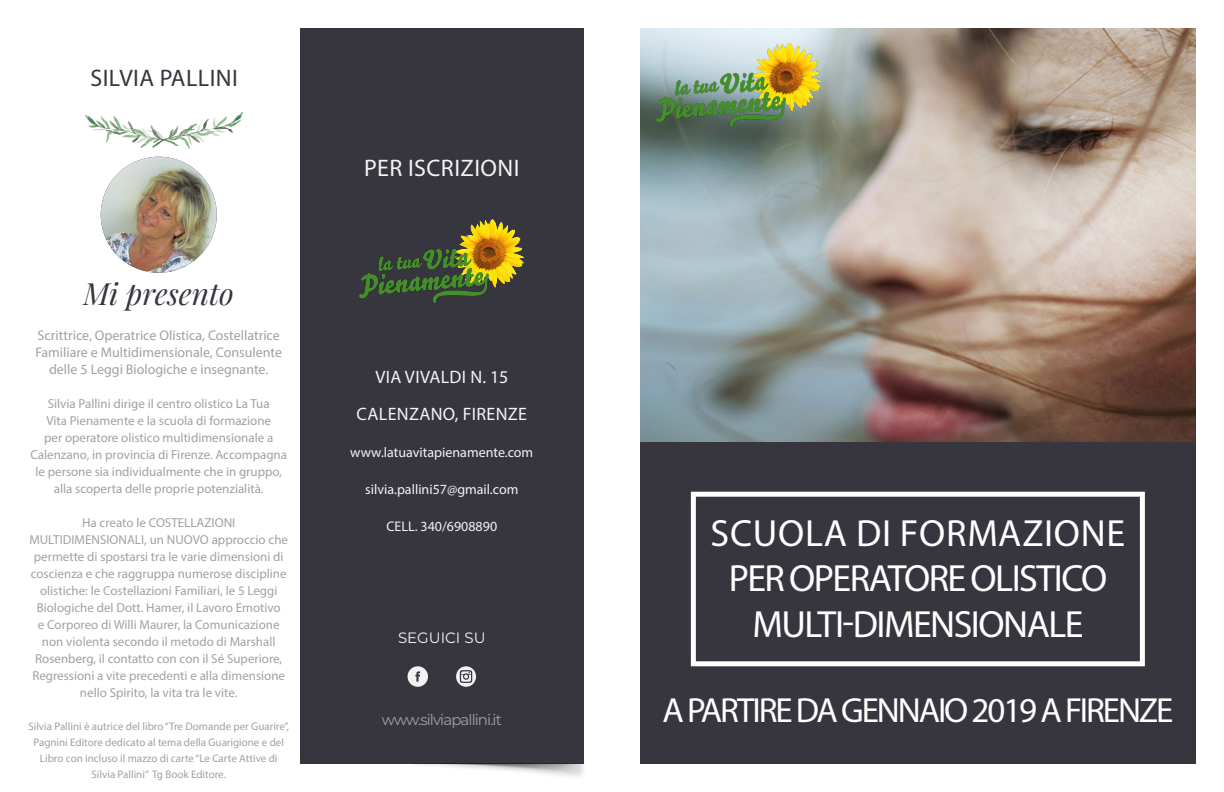
<style>
.page{position:relative;width:1224px;height:792px;background:#fff}
.page>*{position:absolute;margin:0;border:0;box-sizing:border-box;transform-origin:0 0}
.t1{font:38px "Myriad Pro";letter-spacing:-.04em;color:#fff}
.t2{font:38px "Myriad Pro";letter-spacing:.02em;color:#fff}
.t3{font:35px "Myriad Pro";letter-spacing:-.06em;color:#fff}
.t4{font:italic 30px "Playfair Display";color:#37353e}
.t5{font:24px "Myriad Pro";letter-spacing:.02em;color:#f5f2f4}
.t6{font:24px "Myriad Pro";letter-spacing:.02em;color:#37353e}
.t7{font:18px "Myriad Pro";letter-spacing:.02em;color:#f5f2f4}
.t8{font:15px "Montserrat";letter-spacing:-.06em;color:#a5a0a0}
.t9{font:15px "Montserrat";color:#f5f2f4}
.t10{font:14px/17px "Myriad Pro";color:#a5a0a0;text-align:center}
.t11{font:14px "Myriad Pro";color:#f5f2f4}
.t12{font:13px/17px "Myriad Pro";color:#a5a0a0;text-align:center}
.t13{font:11px/16px "Myriad Pro";color:#a5a0a0;text-align:center}
</style>
<div class="page">
<div style="left:640px;top:441px;width:556px;height:323px;background:#37353e"></div>
<div style="left:300px;top:28px;width:284px;height:736px;background:#37353e"></div>
<img style="left:640px;top:28px;width:556px;height:413px">
<svg style="left:456px;top:666px;width:20px;height:21px"></svg>
<svg style="left:408px;top:666px;width:20px;height:21px"></svg>
<img style="left:101px;top:157px;width:116px;height:116px;border-radius:58px">
<img style="left:86px;top:113px;width:156px;height:35px">
<img style="left:652px;top:38px;width:189px;height:110px">
<img style="left:359px;top:219px;width:165px;height:84px">
<div style="left:691px;top:492px;width:454px;height:174px;border:5px solid #fff"></div>
<p class="t6" style="left:90px;top:63px;width:149px">SILVIA PALLINI</p>
<p class="t4" style="left:84px;top:270px;width:152px">Mi presento</p>
<p class="t10" style="left:35px;top:327px;width:248px">Scrittrice, Operatrice Olistica, Costellatrice<br>Familiare e Multidimensionale, Consulente delle 5 Leggi Biologiche e insegnante.</p>
<p class="t12" style="left:30px;top:395px;width:258px">Silvia Pallini dirige il centro olistico La Tua<br>Vita Pienamente e la scuola di formazione<br>per operatore olistico multidimensionale a Calenzano, in provincia di Firenze. Accompagna le persone sia individualmente che in gruppo, alla scoperta delle proprie potenzialità.</p>
<p class="t12" style="left:29px;top:514px;width:260px">Ha creato le COSTELLAZIONI MULTIDIMENSIONALI, un NUOVO approccio che permette di spostarsi tra le varie dimensioni di coscienza e che raggruppa numerose discipline olistiche: le Costellazioni Familiari, le 5 Leggi Biologiche del Dott. Hamer, il Lavoro Emotivo<br>e Corporeo di Willi Maurer, la Comunicazione non violenta secondo il metodo di Marshall Rosenberg, il contatto con con il Sé Superiore, Regressioni a vite precedenti e alla dimensione nello Spirito, la vita tra le vite.</p>
<p class="t13" style="left:28px;top:718px;width:262px">Silvia Pallini è autrice del libro “Tre Domande per Guarire”, Pagnini Editore dedicato al tema della Guarigione e del Libro con incluso il mazzo di carte “Le Carte Attive di Silvia Pallini” Tg Book Editore.</p>
<p class="t5" style="left:364px;top:153px;width:157px">PER ISCRIZIONI</p>
<p class="t7" style="left:375px;top:366px;width:135px">VIA VIVALDI N. 15</p>
<p class="t7" style="left:357px;top:403px;width:172px">CALENZANO, FIRENZE</p>
<p class="t11" style="left:350px;top:443px;width:184px">www.latuavitapienamente.com</p>
<p class="t11" style="left:365px;top:480px;width:155px">silvia.pallini57@gmail.com</p>
<p class="t11" style="left:386px;top:517px;width:112px">CELL. 340/6908890</p>
<p class="t9" style="left:398px;top:627px;width:89px">SEGUICI SU</p>
<p class="t8" style="left:382px;top:709px;width:121px">www.silviapallini.it</p>
<p class="t2" style="left:711px;top:509px;width:416px">SCUOLA DI FORMAZIONE</p>
<p class="t1" style="left:729px;top:555px;width:380px">PER OPERATORE OLISTICO</p>
<p class="t1" style="left:752px;top:601px;width:333px">MULTI-DIMENSIONALE</p>
<p class="t3" style="left:663px;top:689px;width:512px">A PARTIRE DA GENNAIO 2019 A FIRENZE</p>
</div>
